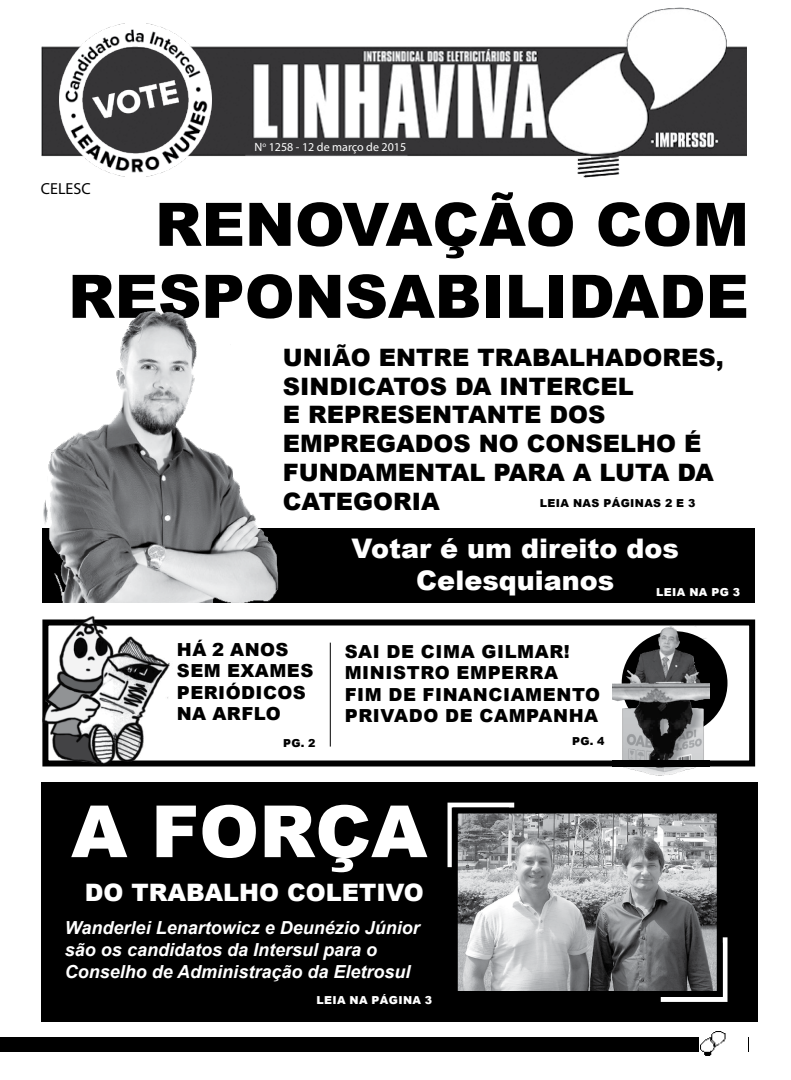
<style>
.page{position:relative;width:791px;height:1080px;background:#fff}
.page>*{position:absolute;margin:0;border:0;box-sizing:border-box;transform-origin:0 0}
.t1{font:900 72px "Arial";color:#fff}
.t2{font:900 60px/72px "Arial";color:#000;text-align:right}
.t3{font:900 27px/32.4px "Arial";color:#fff;text-align:center}
.t4{font:900 24px/28.8px "Arial";color:#000}
.t5{font:900 24px "Arial";color:#fff}
.t6{font:italic 700 18px/21.6px "Arial";color:#fff}
.t7{font:900 18px/21.6px "Arial";letter-spacing:.035em;color:#000}
.t8{font:16px "Myriad Pro";color:#000}
.t9{font:12px "Myriad Pro";color:#fff}
.t10{font:900 11px "Arial";color:#000}
.t11{font:900 11px "Arial";color:#fff}
</style>
<div class="page">
<div style="left:622px;top:631px;width:105px;height:104px;background:#000;border-radius:50%"></div>
<div style="left:41px;top:782px;width:716px;height:240px;background:#000"></div>
<img style="left:41px;top:7px;width:706px;height:171px">
<img style="left:59px;top:24px;width:153px;height:152px">
<div style="left:447px;top:803px;width:67px;height:64px;border:5px solid #fff"></div>
<div style="left:661px;top:937px;width:66px;height:65px;border:5px solid #fff"></div>
<img style="left:459px;top:815px;width:257px;height:175px">
<div style="left:452px;top:808px;width:271px;height:189px;border:6px solid #000"></div>
<div style="left:42px;top:620px;width:713px;height:146px;border:6px solid #000"></div>
<hr style="left:330px;top:643px;width:1px;height:104px;background:#000">
<img style="left:42px;top:616px;width:131px;height:151px">
<div style="left:43px;top:528px;width:712px;height:74px;background:#000"></div>
<img style="left:42px;top:311px;width:248px;height:292px">
<img style="left:612px;top:620px;width:97px;height:156px">
<div style="left:612px;top:760px;width:97px;height:7px;background:#000"></div>
<div style="left:0;top:1037px;width:748px;height:15px;background:#000"></div>
<img style="left:699px;top:1031px;width:48px;height:24px">
<p class="t9" style="left:254px;top:140px;width:153px">N<sup>o</sup> 1258 - 12 de março de 2015</p>
<h2 class="t2" style="left:68px;top:187px;width:682px">RENOVAÇÃO COM<br>RESPONSABILIDADE</h2>
<p class="t8" style="left:41px;top:179px;width:51px">CELESC</p>
<p class="t4" style="left:283px;top:342px;width:442px">UNIÃO ENTRE TRABALHADORES,<br>SINDICATOS DA INTERCEL<br>E REPRESENTANTE DOS<br>EMPREGADOS NO CONSELHO É<br>FUNDAMENTAL PARA A LUTA DA<br>CATEGORIA</p>
<p class="t10" style="left:540px;top:495px;width:16px">LEIA</p>
<p class="t10" style="left:573px;top:495px;width:10px">NAS</p>
<p class="t10" style="left:603px;top:495px;width:27px">PÁGINAS</p>
<p class="t10" style="left:665px;top:495px;width:32px">2 E 3</p>
<p class="t7" style="left:177px;top:638px;width:69px">HÁ 2 ANOS<br>SEM</p>
<p class="t7" style="left:227px;top:659px;width:44px">EXAMES</p>
<p class="t7" style="left:177px;top:681px;width:78px;text-indent:49px">ÓDICOS<br>NA ARFLO</p>
<p class="t10" style="left:283px;top:735px;width:34px">PG . 2</p>
<p class="t7" style="left:177px;top:681px;width:13px">PERI</p>
<p class="t3" style="left:351px;top:531px;width:329px">VOTAR É UM DIREITO DOS<br>CELESQUIANOS</p>
<p class="t11" style="left:656px;top:584px;width:9px">LEIA</p>
<p class="t11" style="left:689px;top:584px;width:52px">NA PG 3</p>
<p class="t7" style="left:345px;top:640px;width:13px">SAI</p>
<p class="t7" style="left:387px;top:640px;width:49px">DE CIMA</p>
<p class="t7" style="left:481px;top:640px;width:90px">GILMAR!</p>
<p class="t7" style="left:345px;top:661px;width:14px">MINISTRO</p>
<p class="t7" style="left:456px;top:661px;width:16px">EMPERRA</p>
<p class="t7" style="left:345px;top:683px;width:13px">FIM</p>
<p class="t7" style="left:388px;top:683px;width:49px">DE FINANCIAMENTO</p>
<p class="t7" style="left:345px;top:705px;width:15px">PRIVADO</p>
<p class="t7" style="left:445px;top:705px;width:51px">DE CAMPANHA</p>
<p class="t10" style="left:572px;top:733px;width:34px">PG . 4</p>
<h1 class="t1" style="left:71px;top:779px;width:358px">A FORÇA</h1>
<p class="t5" style="left:85px;top:875px;width:340px">DO TRABALHO COLETIVO</p>
<p class="t6" style="left:65px;top:918px;width:356px">Wanderlei Lenartowicz e Deunézio Júnior são os candidatos da Intersul para o<br>Conselho de Administração da Eletrosul</p>
<p class="t11" style="left:316px;top:993px;width:16px">LEIA</p>
<p class="t11" style="left:350px;top:993px;width:49px">NA PÁGINA</p>
<p class="t11" style="left:425px;top:993px;width:9px">3</p>
</div>
